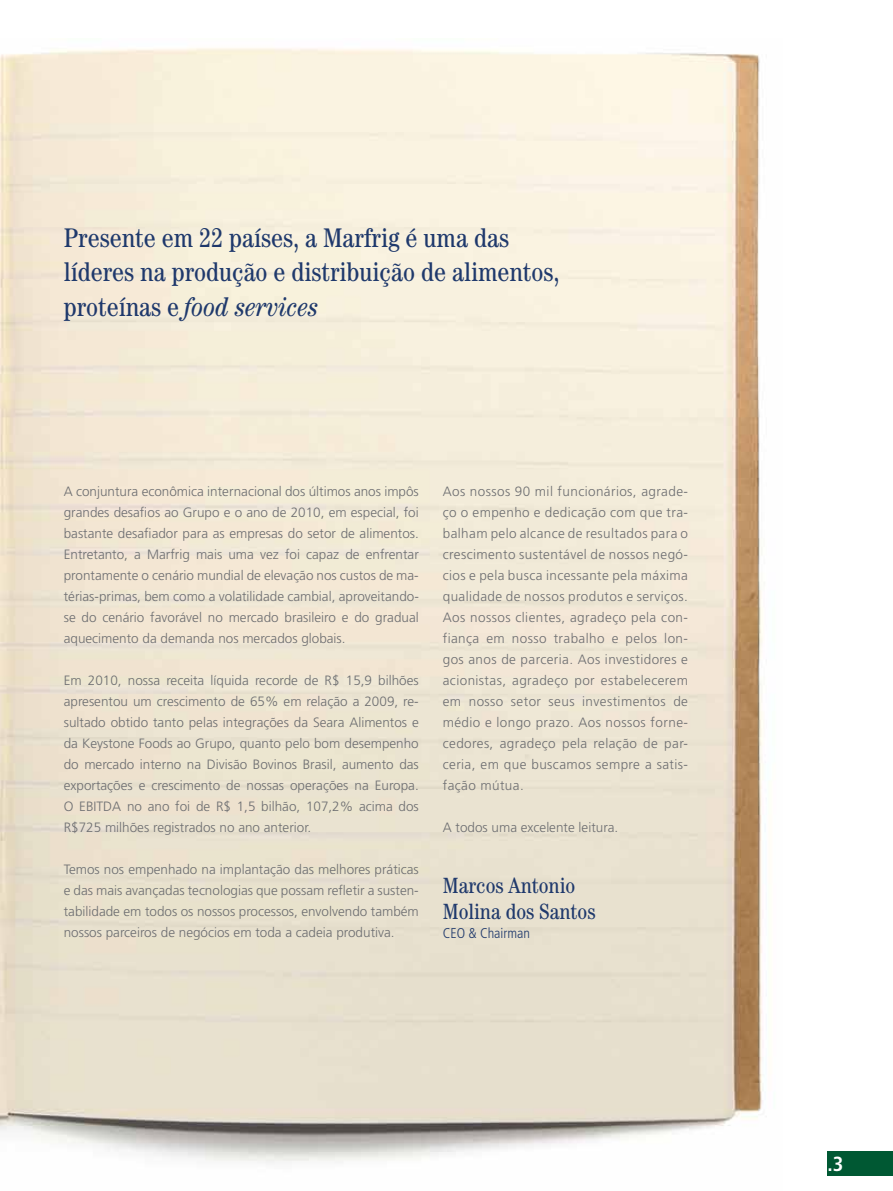
<style>
.page{position:relative;width:893px;height:1191px;background:#fff}
.page>*{position:absolute;margin:0;border:0;box-sizing:border-box;transform-origin:0 0}
.t1{font:condensed 27px/34.5px "Century Std";color:#1f396c}
.t2{font:condensed 22.05px/26.5px "Century Std";color:#1f396c}
.t3{font:700 condensed 20.4px "Frutiger LT Std";color:#fff}
.t4{font:300 condensed 14.25px "Frutiger LT Std";color:#1f396c}
.t5{font:300 13.5px/21px "Frutiger LT Std";color:#6d6e71;text-align:justify}
.s1{font-style:italic}
</style>
<div class="page">
<div style="left:827px;top:1150px;width:66px;height:25px;background:#005833"></div>
<img style="left:0;top:48px;width:766px;height:1115px">
<p class="t1" style="left:64px;top:220px;width:497px">Presente em 22 países, a Marfrig é uma das líderes na produção e distribuição de alimentos, proteínas e <span class="s1">food services</span></p>
<p class="t5" style="left:64px;top:481px;width:357px">A conjuntura econômica internacional dos últimos anos impôs grandes desafios ao Grupo e o ano de 2010, em especial, foi bastante desafiador para as empresas do setor de alimentos.<br>Entretanto, a Marfrig mais uma vez foi capaz de enfrentar prontamente o cenário mundial de elevação nos custos de ma&shy;térias-primas, bem como a volatilidade cambial, aproveitando&shy;se do cenário favorável no mercado brasileiro e do gradual aquecimento da demanda nos mercados globais.</p>
<p class="t5" style="left:64px;top:670px;width:357px">Em 2010, nossa receita líquida recorde de R$ 15,9 bilhões apresentou um crescimento de 65% em relação a 2009, re&shy;sultado obtido tanto pelas integrações da Seara Alimentos e da Keystone Foods ao Grupo, quanto pelo bom desempenho do mercado interno na Divisão Bovinos Brasil, aumento das exportações e crescimento de nossas operações na Europa.<br>O EBITDA no ano foi de R$ 1,5 bilhão, 107,2% acima dos R$725 milhões registrados no ano anterior.</p>
<p class="t5" style="left:64px;top:859px;width:357px">Temos nos empenhado na implantação das melhores práticas e das mais avançadas tecnologias que possam refletir a susten&shy;tabilidade em todos os nossos processos, envolvendo também nossos parceiros de negócios em toda a cadeia produtiva.</p>
<p class="t5" style="left:443px;top:481px;width:247px">Aos nossos 90 mil funcionários, agrade&shy;ço o empenho e dedicação com que tra&shy;balham pelo alcance de resultados para o crescimento sustentável de nossos negó&shy;cios e pela busca incessante pela máxima qualidade de nossos produtos e serviços.<br>Aos nossos clientes, agradeço pela con&shy;fiança em nosso trabalho e pelos lon&shy;gos anos de parceria. Aos investidores e acionistas, agradeço por estabelecerem em nosso setor seus investimentos de médio e longo prazo. Aos nossos forne&shy;cedores, agradeço pela relação de par&shy;ceria, em que buscamos sempre a satis&shy;fação mútua.</p>
<p class="t5" style="left:443px;top:817px;width:177px">A todos uma excelente leitura.</p>
<p class="t2" style="left:443px;top:871px;width:154px">Marcos Antonio<br>Molina dos Santos</p>
<p class="t4" style="left:443px;top:925px;width:89px">CEO &amp; Chairman</p>
<p class="t3" style="left:827px;top:1151px;width:17px">.3</p>
</div>
